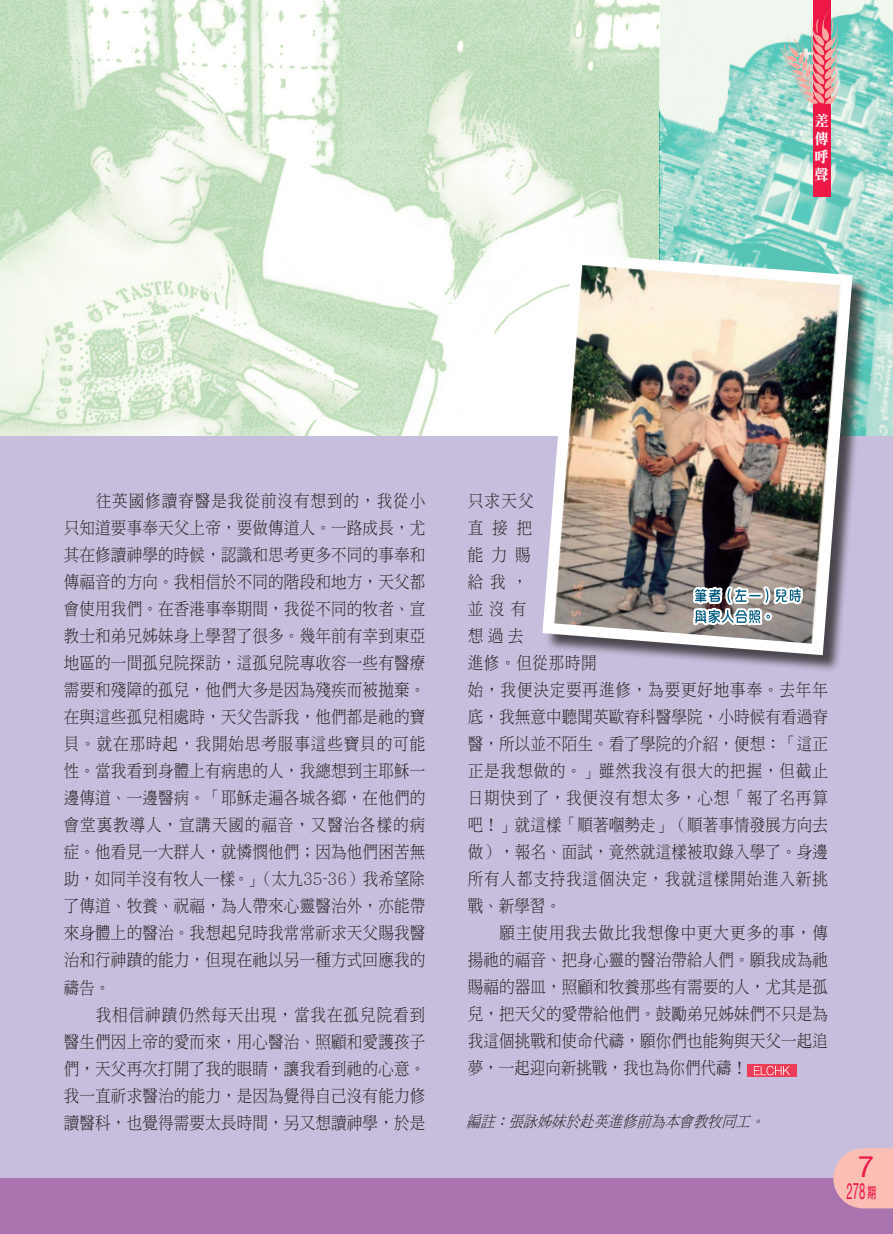
<style>
.page{position:relative;width:893px;height:1234px;background:#fff}
.page>*{position:absolute;margin:0;border:0;box-sizing:border-box;transform-origin:0 0}
.t1{font:29.25px "Helvetica Neue";color:#ed1845}
.t2{font:22.5px "Helvetica Neue";color:#ed1845;scale:.5 1}
.內文{font:17.25px/27px "DF Ming HK W3";letter-spacing:.015em;color:#231f20;text-align:justify;scale:.9 1}
.內文-2{font:17.25px/27px "DF Ming HK W3";letter-spacing:.055em;color:#231f20;scale:.9 1}
.內文-3{font:italic 15.75px "DF Ming HK W3";color:#231f20;scale:.9 1}
.t3{font:15.15px/18.1px "DF Li Song HK W7";color:#fff;text-align:justify;scale:.95 1}
.s1{font-family:"DF Li Hei HK W5";font-size:15px}
</style>
<div class="page">
<img style="left:0;top:0;width:893px;height:436px">
<div style="left:0;top:436px;width:893px;height:797px;background:#c7bddc"></div>
<div style="left:0;top:1177px;width:893px;height:56px;background:#a973b0"></div>
<div style="left:545px;top:255px;width:325px;height:418px;background:#231f20;opacity:.75"></div>
<img style="left:537px;top:247px;width:321px;height:413px">
<svg style="left:833px;top:1148px;width:60px;height:60px"></svg>
<div style="left:813px;top:0;width:18px;height:197px;background:#ed1845"></div>
<svg style="left:779px;top:9px;width:59px;height:95px"></svg>
<div style="left:747px;top:1064px;width:50px;height:12px;background:#ee3d56"></div>
<svg style="left:754px;top:1065px;width:36px;height:10px"></svg>
<svg style="left:691px;top:519px;width:114px;height:111px"></svg>
<p class="t3" style="left:814px;top:111px;width:16px">差傳呼聲</p>
<p class="內文" style="left:64px;top:487px;width:403px;text-indent:32px">往英國修讀脊醫是我從前沒有想到的，我從小只知道要事奉天父上帝，要做傳道人。一路成長，尤其在修讀神學的時候，認識和思考更多不同的事奉和傳福音的方向。我相信於不同的階段和地方，天父都會使用我們。在香港事奉期間，我從不同的牧者、宣教士和弟兄姊妹身上學習了很多。幾年前有幸到東亞地區的一間孤兒院探訪，這孤兒院專收容一些有醫療需要和殘障的孤兒，他們大多是因為殘疾而被拋棄。在與這些孤兒相處時，天父告訴我，他們都是祂的寶貝。就在那時起，我開始思考服事這些寶貝的可能性。當我看到身體上有病患的人，我總想到主耶穌一邊傳道、一邊醫病。「耶穌走遍各城各鄉，在他們的會堂裏教導人，宣講天國的福音，又醫治各樣的病症。他看見一大群人，就憐憫他們；因為他們困苦無助，如同羊沒有牧人一樣。」（太九35-36）我希望除了傳道、牧養、祝福，為人帶來心靈醫治外，亦能帶來身體上的醫治。我想起兒時我常常祈求天父賜我醫治和行神蹟的能力，但現在祂以另一種方式回應我的禱告。</p>
<p class="內文" style="left:64px;top:1000px;width:403px;text-indent:32px">我相信神蹟仍然每天出現，當我在孤兒院看到醫生們因上帝的愛而來，用心醫治、照顧和愛護孩子們，天父再次打開了我的眼睛，讓我看到祂的心意。我一直祈求醫治的能力，是因為覺得自己沒有能力修讀醫科，也覺得需要太長時間，另又想讀神學，於是</p>
<p class="內文-2" style="left:468px;top:487px;width:402px">只求天父<br>直接把<br>能力賜<br>給我，<br>並沒有<br>想過去<br>進修。但從那時開<br>始，我便決定要再進修，為要更好地事奉。去年年底，我無意中聽聞英歐脊科醫學院，小時候有看過脊醫，所以並不陌生。看了學院的介紹，便想：「這正正是我想做的。」雖然我沒有很大的把握，但截止日期快到了，我便沒有想太多，心想「報了名再算吧！」就這樣「順著嗰勢走」（順著事情發展方向去做），報名、面試，竟然就這樣被取錄入學了。身邊所有人都支持我這個決定，我就這樣開始進入新挑戰、新學習。</p>
<p class="內文" style="left:468px;top:919px;width:402px;text-indent:32px">願主使用我去做比我想像中更大更多的事，傳揚祂的福音、把身心靈的醫治帶給人們。願我成為祂賜福的器皿，照顧和牧養那些有需要的人，尤其是孤兒，把天父的愛帶給他們。鼓勵弟兄姊妹們不只是為我這個挑戰和使命代禱，願你們也能夠與天父一起追夢，一起迎向新挑戰，我也為你們代禱！</p>
<p class="內文-3" style="left:466px;top:1112px;width:337px">編註：張詠姊妹於赴英進修前為本會教牧同工。</p>
<h1 class="t1" style="left:858px;top:1145px;width:18px">7</h1>
<h2 class="t2" style="left:847px;top:1174px;width:62px">278 <span class="s1">期</span></h2>
</div>
